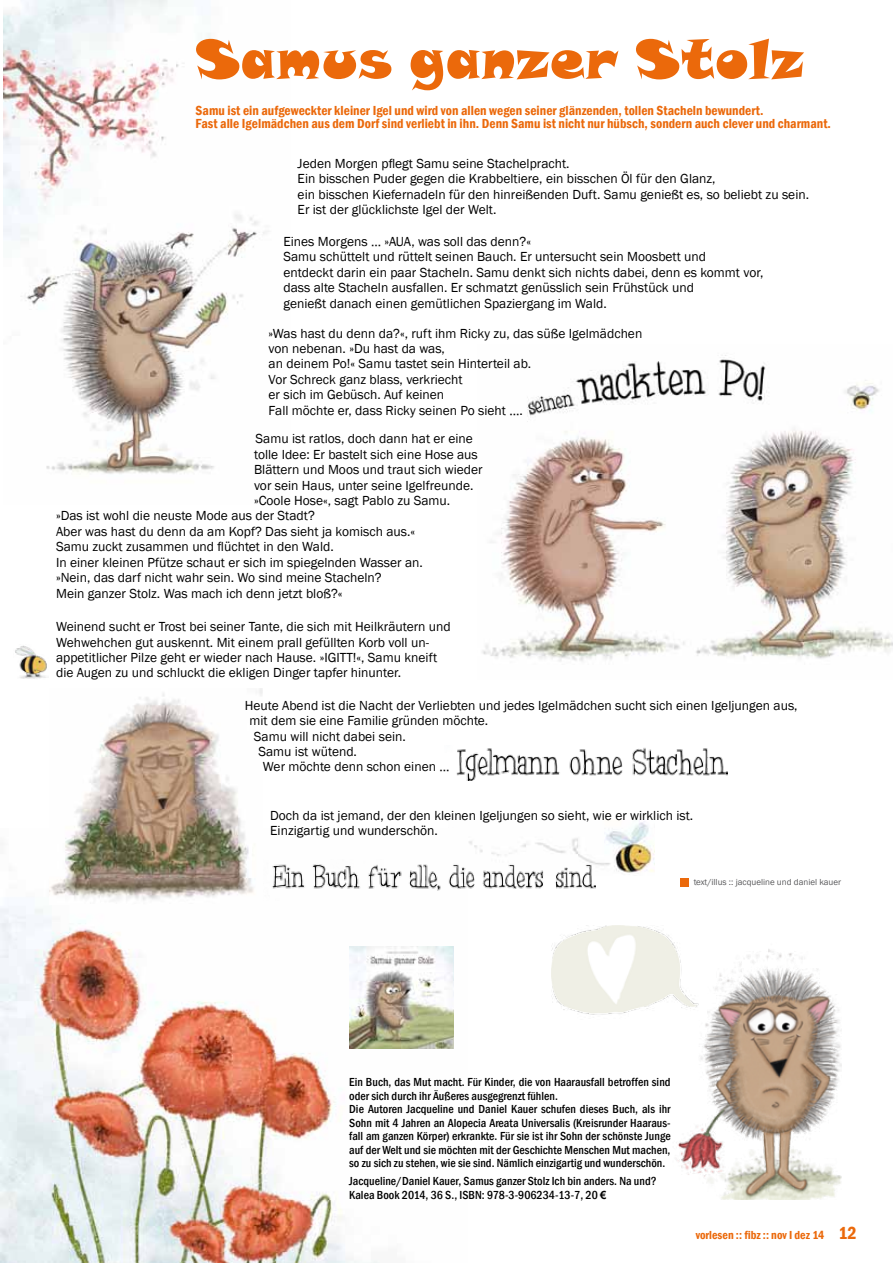
<style>
.page{position:relative;width:893px;height:1263px;background:#fff}
.page>*{position:absolute;margin:0;border:0;box-sizing:border-box;transform-origin:0 0}
.t1{font:54px "Snap ITCTT";letter-spacing:.02em;color:#eb690b}
.t2{font:13.5px/15.5px "Franklin Gothic";color:#000}
.t3{font:600 condensed 13.5px/13.5px "Franklin Gothic";color:#eb690b}
.t4{font:500 condensed 12px/13.5px "Franklin Gothic";color:#000}
.t5{font:600 condensed 12px "Franklin Gothic";color:#eb690b}
.t6{font:9px "Franklin Gothic";color:#58585a}
.s1{font-family:"Arial";font-weight:700;font-stretch:normal;font-size:11.25px}
.s2{font-size:18px}
</style>
<div class="page">
<img style="left:469px;top:821px;width:186px;height:52px">
<img style="left:0;top:890px;width:454px;height:373px">
<img style="left:482px;top:355px;width:411px;height:307px">
<img style="left:552px;top:925px;width:290px;height:274px">
<div style="left:680px;top:878px;width:9px;height:9px;background:#eb690b"></div>
<img style="left:3px;top:0;width:266px;height:474px">
<img style="left:349px;top:947px;width:104px;height:102px">
<img style="left:15px;top:645px;width:32px;height:34px">
<img style="left:456px;top:747px;width:271px;height:34px">
<img style="left:263px;top:859px;width:332px;height:42px">
<img style="left:50px;top:688px;width:213px;height:217px">
<h1 class="t1" style="left:196px;top:23px;width:610px">Samus ganzer Stolz</h1>
<p class="t3" style="left:196px;top:103px;width:637px">Samu ist ein aufgeweckter kleiner Igel und wird von allen wegen seiner glänzenden, tollen Stacheln bewundert.<br>Fast alle Igelmädchen aus dem Dorf sind verliebt in ihn. Denn Samu ist nicht nur hübsch, sondern auch clever und charmant.</p>
<p class="t2" style="left:298px;top:156px;width:513px">Jeden Morgen pflegt Samu seine Stachelpracht.<br>Ein bisschen Puder gegen die Krabbeltiere, ein bisschen Öl für den Glanz,<br>ein bisschen Kiefernadeln für den hinreißenden Duft. Samu genießt es, so beliebt zu sein.<br>Er ist der glücklichste Igel der Welt.</p>
<p class="t2" style="left:283px;top:234px;width:481px">Eines Morgens … »AUA, was soll das denn?«<br>Samu schüttelt und rüttelt seinen Bauch. Er untersucht sein Moosbett und<br>entdeckt darin ein paar Stacheln. Samu denkt sich nichts dabei, denn es kommt vor, dass alte Stacheln ausfallen. Er schmatzt genüsslich sein Frühstück und<br>genießt danach einen gemütlichen Spaziergang im Wald.</p>
<p class="t2" style="left:269px;top:326px;width:375px">»Was hast du denn da?«, ruft ihm Ricky zu, das süße Igelmädchen von nebenan. »Du hast da was,<br>an deinem Po!« Samu tastet sein Hinterteil ab.<br>Vor Schreck ganz blass, verkriecht<br>er sich im Gebüsch. Auf keinen<br>Fall möchte er, dass Ricky seinen Po sieht ….</p>
<p class="t2" style="left:256px;top:431px;width:219px">Samu ist ratlos, doch dann hat er eine</p>
<p class="t2" style="left:254px;top:447px;width:225px">tolle Idee: Er bastelt sich eine Hose aus</p>
<p class="t2" style="left:254px;top:462px;width:230px">Blättern und Moos und traut sich wieder</p>
<p class="t2" style="left:254px;top:478px;width:221px">vor sein Haus, unter seine Igelfreunde.</p>
<p class="t2" style="left:254px;top:493px;width:198px">»Coole Hose«, sagt Pablo zu Samu.</p>
<p class="t2" style="left:56px;top:508px;width:260px">»Das ist wohl die neuste Mode aus der Stadt?</p>
<p class="t2" style="left:56px;top:524px;width:361px">Aber was hast du denn da am Kopf? Das sieht ja komisch aus.«</p>
<p class="t2" style="left:56px;top:539px;width:279px">Samu zuckt zusammen und flüchtet in den Wald.</p>
<p class="t2" style="left:56px;top:555px;width:368px">In einer kleinen Pfütze schaut er sich im spiegelnden Wasser an.</p>
<p class="t2" style="left:56px;top:570px;width:327px">»Nein, das darf nicht wahr sein. Wo sind meine Stacheln?</p>
<p class="t2" style="left:56px;top:586px;width:288px">Mein ganzer Stolz. Was mach ich denn jetzt bloß?«</p>
<p class="t2" style="left:56px;top:619px;width:396px">Weinend sucht er Trost bei seiner Tante, die sich mit Heilkräutern und Wehwehchen gut auskennt. Mit einem prall gefüllten Korb voll un&shy;appetitlicher Pilze geht er wieder nach Hause. »IGITT!«, Samu kneift die Augen zu und schluckt die ekligen Dinger tapfer hinunter.</p>
<p class="t2" style="left:245px;top:698px;width:554px">Heute Abend ist die Nacht der Verliebten und jedes Igelmädchen sucht sich einen Igeljungen aus,</p>
<p class="t2" style="left:249px;top:713px;width:240px">mit dem sie eine Familie gründen möchte.</p>
<p class="t2" style="left:254px;top:729px;width:153px">Samu will nicht dabei sein.</p>
<p class="t2" style="left:258px;top:744px;width:100px">Samu ist wütend.</p>
<p class="t2" style="left:263px;top:759px;width:188px">Wer möchte denn schon einen …</p>
<p class="t2" style="left:270px;top:808px;width:425px">Doch da ist jemand, der den kleinen Igeljungen so sieht, wie er wirklich ist.<br>Einzigartig und wunderschön.</p>
<p class="t6" style="left:694px;top:877px;width:149px">text/illus :: jacqueline und daniel kauer</p>
<p class="t4" style="left:349px;top:1075px;width:323px">Ein Buch, das Mut macht. Für Kinder, die von Haarausfall betroffen sind oder sich durch ihr Äußeres ausgegrenzt fühlen.<br>Die Autoren Jacqueline und Daniel Kauer schufen dieses Buch, als ihr Sohn mit 4 Jahren an Alopecia Areata Universalis (Kreisrunder Haaraus&shy;fall am ganzen Körper) erkrankte. Für sie ist ihr Sohn der schönste Junge auf der Welt und sie möchten mit der Geschichte Menschen Mut machen, so zu sich zu stehen, wie sie sind. Nämlich einzigartig und wunderschön.</p>
<p class="t4" style="left:349px;top:1174px;width:309px">Jacqueline/Daniel Kauer, Samus ganzer Stolz Ich bin anders. Na und?<br>Kalea Book 2014, 36 S., ISBN: 978-3-906234-13-7, 20 <span class="s1">€</span></p>
<p class="t5" style="left:696px;top:1227px;width:163px">vorlesen :: fibz :: nov I dez 14 <span class="s2">12</span></p>
</div>
